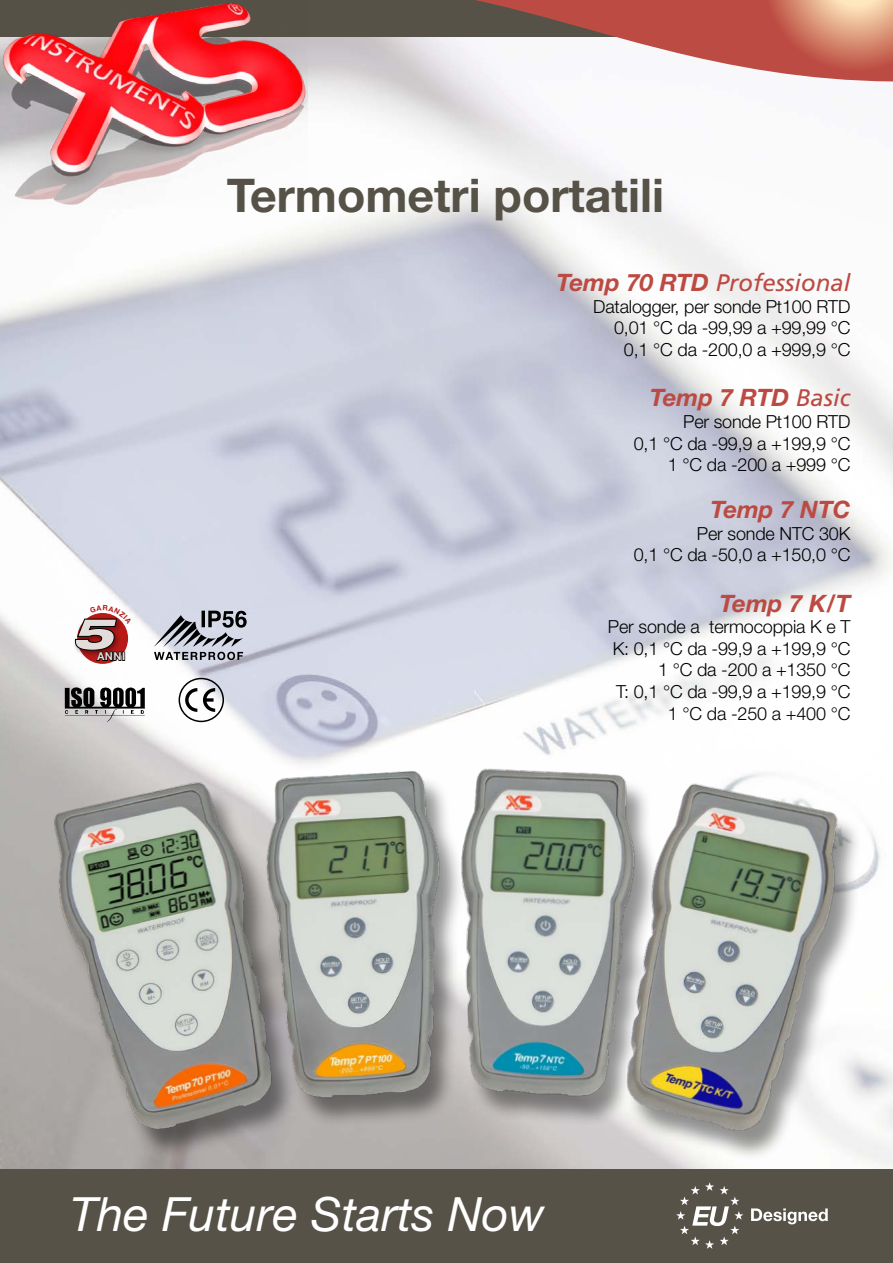
<style>
.page{position:relative;width:893px;height:1263px;background:#fff}
.page>*{position:absolute;margin:0;border:0;box-sizing:border-box;transform-origin:0 0}
.t1{font:italic 47.25px "Helvetica Neue LT Std";color:#fff}
.t2{font:700 46.5px "Helvetica Neue LT Std";color:#575248}
.t3{font:italic 700 24px "Helvetica Neue LT Std";color:#bc4a43}
.t4{font:italic 24px "Frutiger LT Std";color:#bc4a43}
.t5{font:300 18px/21.6px "Helvetica Neue LT Std";letter-spacing:-.01em;color:#000;text-align:right}
.t6{font:700 10.95px "Helvetica Neue LT Std";color:#e2ddd9}
.s1{font-family:"Helvetica Neue LT Std";font-weight:700}
.s2{font-family:"Frutiger LT Std";font-weight:400}
</style>
<div class="page">
<img style="left:0;top:36px;width:893px;height:1133px">
<div style="left:0;top:1169px;width:893px;height:94px;background:#575248"></div>
<svg style="left:751px;top:1208px;width:77px;height:16px"></svg>
<svg style="left:676px;top:1182px;width:67px;height:67px"></svg>
<div style="left:0;top:0;width:893px;height:36px;background:#575248"></div>
<svg style="left:475px;top:0;width:418px;height:81px"></svg>
<img style="left:0;top:3px;width:307px;height:205px">
<img style="left:53px;top:741px;width:796px;height:422px">
<div style="left:73px;top:616px;width:50px;height:41px;background:#000;opacity:.39"></div>
<img style="left:64px;top:686px;width:82px;height:36px">
<svg style="left:185px;top:688px;width:12px;height:24px"></svg>
<svg style="left:203px;top:688px;width:12px;height:24px"></svg>
<div style="left:179px;top:678px;width:45px;height:44px;border:2px solid #000;border-radius:50%"></div>
<svg style="left:154px;top:652px;width:89px;height:8px"></svg>
<svg style="left:154px;top:611px;width:93px;height:35px;background:#9496a0"></svg>
<svg style="left:75px;top:605px;width:57px;height:57px"></svg>
<p class="t6" style="left:97px;top:649px;width:30px">ANNI</p>
<h2 class="t2" style="left:227px;top:166px;width:439px">Termometri portatili</h2>
<h3 class="t4" style="left:557px;top:269px;width:295px"><span class="s1">Temp 70 RTD</span> Professional</h3>
<p class="t5" style="left:593px;top:295px;width:259px">Datalogger, per sonde Pt100 RTD<br>0,01 °C da -99,99 a +99,99 °C<br>0,1 °C da -200,0 a +999,9 °C</p>
<h3 class="t3" style="left:650px;top:383px;width:202px">Temp 7 RTD <span class="s2">Basic</span></h3>
<p class="t5" style="left:634px;top:410px;width:218px">Per sonde Pt100 RTD<br>0,1 °C da -99,9 a +199,9 °C<br>1 °C da -200 a +999 °C</p>
<h3 class="t3" style="left:710px;top:495px;width:142px">Temp 7 NTC</h3>
<p class="t5" style="left:634px;top:522px;width:218px">Per sonde NTC 30K<br>0,1 °C da -50,0 a +150,0 °C</p>
<h3 class="t3" style="left:719px;top:588px;width:133px">Temp 7 K/T</h3>
<p class="t5" style="left:608px;top:616px;width:244px">Per sonde a termocoppia K e T<br>K: 0,1 °C da -99,9 a +199,9 °C<br>1 °C da -200 a +1350 °C<br>T: 0,1 °C da -99,9 a +199,9 °C<br>1 °C da -250 a +400 °C</p>
<h1 class="t1" style="left:70px;top:1186px;width:476px">The Future Starts Now</h1>
</div>
